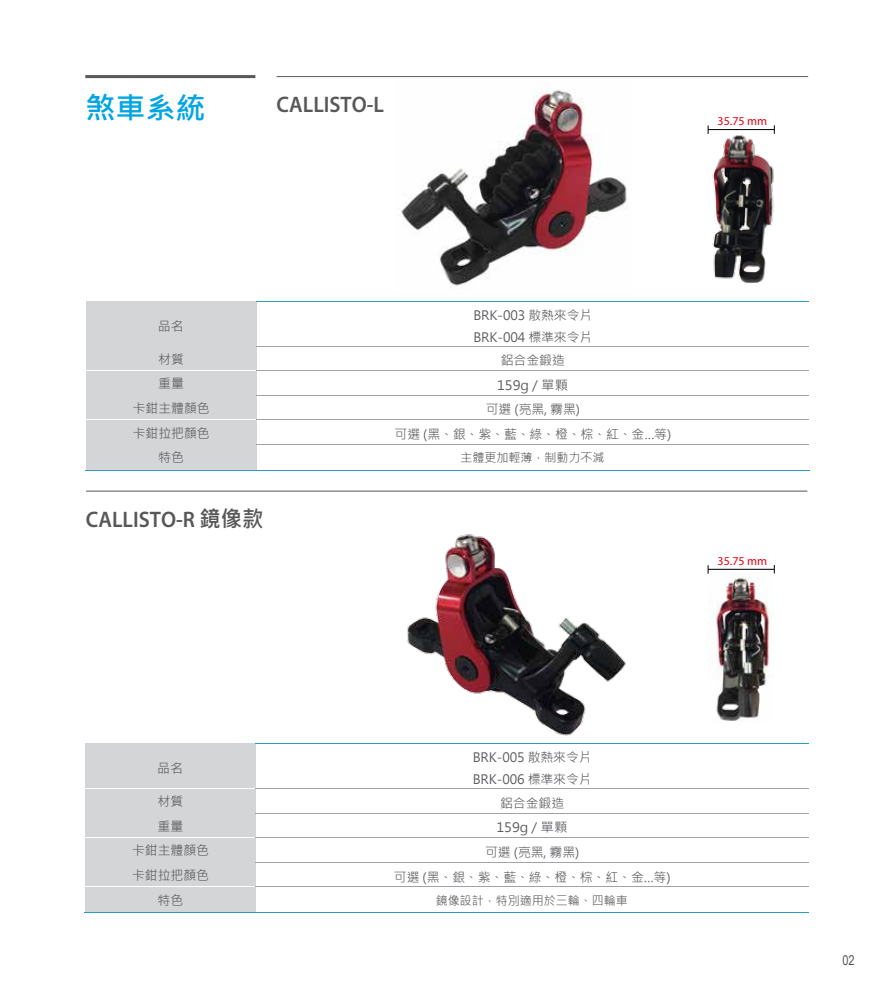
<style>
.page{position:relative;width:893px;height:1000px;background:#fff}
.page>*{position:absolute;margin:0;border:0;box-sizing:border-box;transform-origin:0 0}
.t1{font:700 30px "Microsoft Jheng Hei";color:#00a5e3}
.t2{font:600 22.5px "Myriad Pro";color:#595757;scale:.95 1}
.t3{font:13.5px "Arial Narrow";color:#595757}
.t4{font:12.9px/22.2px "Microsoft Jheng Hei";color:#5c5c60}
.t5{font:12.9px "Microsoft Jheng Hei";color:#5c5c60;scale:1.05 1}
.t6{font:12px "Microsoft Jheng Hei";color:#5c5c60}
.t7{font:12px "Myriad Pro";color:#e60012}
.s1{font-family:"Microsoft Jheng Hei";font-weight:700}
</style>
<div class="page">
<hr style="left:85px;top:75px;width:170px;height:3px;background:#595757">
<hr style="left:277px;top:76px;width:531px;height:1px;background:#595757">
<hr style="left:86px;top:490px;width:721px;height:1px;background:#595757">
<div style="left:86px;top:301px;width:170px;height:11px;background:#d4d5d7"></div>
<div style="left:86px;top:335px;width:170px;height:11px;background:#d4d5d7"></div>
<div style="left:86px;top:312px;width:170px;height:23px;background:#d4d5d7"></div>
<hr style="left:257px;top:301px;width:552px;height:1px;background:#2e9ac5">
<hr style="left:86px;top:347px;width:170px;height:1px;background:#d4d5d7">
<hr style="left:86px;top:369px;width:170px;height:1px;background:#d4d5d7">
<div style="left:86px;top:348px;width:170px;height:21px;background:#d4d5d7"></div>
<hr style="left:86px;top:346px;width:170px;height:1px;background:#d4d5d7">
<hr style="left:257px;top:346px;width:552px;height:1px;background:#a0a3a8">
<hr style="left:86px;top:394px;width:170px;height:1px;background:#d4d5d7">
<div style="left:86px;top:372px;width:170px;height:22px;background:#d4d5d7"></div>
<hr style="left:86px;top:371px;width:170px;height:1px;background:#d4d5d7">
<hr style="left:257px;top:370px;width:552px;height:1px;background:#a0a3a8">
<hr style="left:86px;top:418px;width:170px;height:1px;background:#d4d5d7">
<div style="left:86px;top:396px;width:170px;height:22px;background:#d4d5d7"></div>
<hr style="left:86px;top:395px;width:170px;height:1px;background:#d4d5d7">
<hr style="left:257px;top:395px;width:552px;height:1px;background:#a0a3a8">
<hr style="left:86px;top:443px;width:170px;height:1px;background:#d4d5d7">
<div style="left:86px;top:421px;width:170px;height:22px;background:#d4d5d7"></div>
<hr style="left:86px;top:420px;width:170px;height:1px;background:#d4d5d7">
<hr style="left:257px;top:419px;width:552px;height:1px;background:#a0a3a8">
<hr style="left:86px;top:444px;width:170px;height:2px;background:#d4d5d7">
<hr style="left:86px;top:468px;width:170px;height:2px;background:#d4d5d7">
<div style="left:86px;top:446px;width:170px;height:22px;background:#d4d5d7"></div>
<hr style="left:257px;top:444px;width:552px;height:1px;background:#a0a3a8">
<hr style="left:85px;top:470px;width:171px;height:1px;background:#2e9ac5">
<hr style="left:256px;top:470px;width:553px;height:1px;background:#2e9ac5">
<div style="left:85px;top:744px;width:170px;height:10px;background:#d4d5d7"></div>
<div style="left:85px;top:777px;width:170px;height:11px;background:#d4d5d7"></div>
<div style="left:85px;top:754px;width:170px;height:23px;background:#d4d5d7"></div>
<hr style="left:85px;top:743px;width:170px;height:1px;background:#d4d5d7">
<hr style="left:256px;top:743px;width:553px;height:1px;background:#2e9ac5">
<hr style="left:85px;top:811px;width:170px;height:1px;background:#d4d5d7">
<div style="left:85px;top:789px;width:170px;height:22px;background:#d4d5d7"></div>
<hr style="left:256px;top:788px;width:553px;height:1px;background:#a0a3a8">
<hr style="left:85px;top:836px;width:170px;height:1px;background:#d4d5d7">
<div style="left:85px;top:814px;width:170px;height:22px;background:#d4d5d7"></div>
<hr style="left:85px;top:813px;width:170px;height:1px;background:#d4d5d7">
<hr style="left:256px;top:812px;width:553px;height:1px;background:#a0a3a8">
<div style="left:85px;top:838px;width:170px;height:23px;background:#d4d5d7"></div>
<hr style="left:85px;top:837px;width:170px;height:1px;background:#d4d5d7">
<hr style="left:256px;top:837px;width:553px;height:1px;background:#a0a3a8">
<hr style="left:85px;top:885px;width:170px;height:1px;background:#d4d5d7">
<div style="left:85px;top:863px;width:170px;height:22px;background:#d4d5d7"></div>
<hr style="left:85px;top:862px;width:170px;height:1px;background:#d4d5d7">
<hr style="left:256px;top:861px;width:553px;height:1px;background:#a0a3a8">
<hr style="left:85px;top:887px;width:170px;height:1px;background:#d4d5d7">
<hr style="left:85px;top:910px;width:170px;height:2px;background:#d4d5d7">
<div style="left:85px;top:888px;width:170px;height:22px;background:#d4d5d7"></div>
<hr style="left:85px;top:886px;width:170px;height:1px;background:#d4d5d7">
<hr style="left:256px;top:886px;width:553px;height:1px;background:#a0a3a8">
<hr style="left:84px;top:912px;width:171px;height:1px;background:#2e9ac5">
<hr style="left:255px;top:912px;width:554px;height:1px;background:#2e9ac5">
<img style="left:398px;top:90px;width:229px;height:196px">
<img style="left:709px;top:574px;width:62px;height:147px">
<img style="left:712px;top:135px;width:62px;height:148px">
<img style="left:407px;top:534px;width:219px;height:202px">
<hr style="left:708px;top:568px;width:66px;height:1px;background:#040000">
<hr style="left:708px;top:129px;width:66px;height:1px;background:#040000">
<h1 class="t1" style="left:86px;top:89px;width:122px">煞車系統</h1>
<h2 class="t2" style="left:277px;top:90px;width:115px">CALLISTO-L</h2>
<p class="t7" style="left:718px;top:114px;width:51px">35.75 mm</p>
<p class="t4" style="left:158px;top:315px;width:27px">品名</p>
<p class="t4" style="left:473px;top:303px;width:120px">BRK-003 散熱來令片<br>BRK-004 標準來令片</p>
<p class="t4" style="left:158px;top:348px;width:27px">材質</p>
<p class="t4" style="left:501px;top:349px;width:66px">鋁合金鍛造</p>
<p class="t4" style="left:158px;top:372px;width:27px">重量</p>
<p class="t5" style="left:497px;top:377px;width:69px">159g / 單顆</p>
<p class="t4" style="left:133px;top:397px;width:78px">卡鉗主體顏色</p>
<p class="t4" style="left:486px;top:398px;width:96px">可選 (亮黑, 霧黑)</p>
<p class="t4" style="left:133px;top:421px;width:78px">卡鉗拉把顏色</p>
<p class="t4" style="left:394px;top:423px;width:278px">可選 (黑、銀、紫、藍、綠、橙、棕、紅、金…等)</p>
<p class="t4" style="left:158px;top:446px;width:27px">特色</p>
<p class="t6" style="left:460px;top:450px;width:146px">主體更加輕薄，制動力不減</p>
<h2 class="t2" style="left:86px;top:505px;width:189px">CALLISTO-R <span class="s1">鏡像款</span></h2>
<p class="t7" style="left:718px;top:553px;width:51px">35.75 mm</p>
<p class="t4" style="left:157px;top:757px;width:27px">品名</p>
<p class="t4" style="left:473px;top:746px;width:120px">BRK-005 散熱來令片<br>BRK-006 標準來令片</p>
<p class="t4" style="left:158px;top:790px;width:27px">材質</p>
<p class="t4" style="left:500px;top:792px;width:66px">鋁合金鍛造</p>
<p class="t4" style="left:158px;top:814px;width:27px">重量</p>
<p class="t5" style="left:496px;top:819px;width:69px">159g / 單顆</p>
<p class="t4" style="left:132px;top:839px;width:78px">卡鉗主體顏色</p>
<p class="t4" style="left:485px;top:840px;width:96px">可選 (亮黑, 霧黑)</p>
<p class="t4" style="left:132px;top:863px;width:78px">卡鉗拉把顏色</p>
<p class="t4" style="left:394px;top:865px;width:278px">可選 (黑、銀、紫、藍、綠、橙、棕、紅、金…等)</p>
<p class="t4" style="left:158px;top:889px;width:27px">特色</p>
<p class="t6" style="left:436px;top:892px;width:194px">鏡像設計，特別適用於三輪、四輪車</p>
<p class="t3" style="left:842px;top:949px;width:14px">02</p>
</div>
